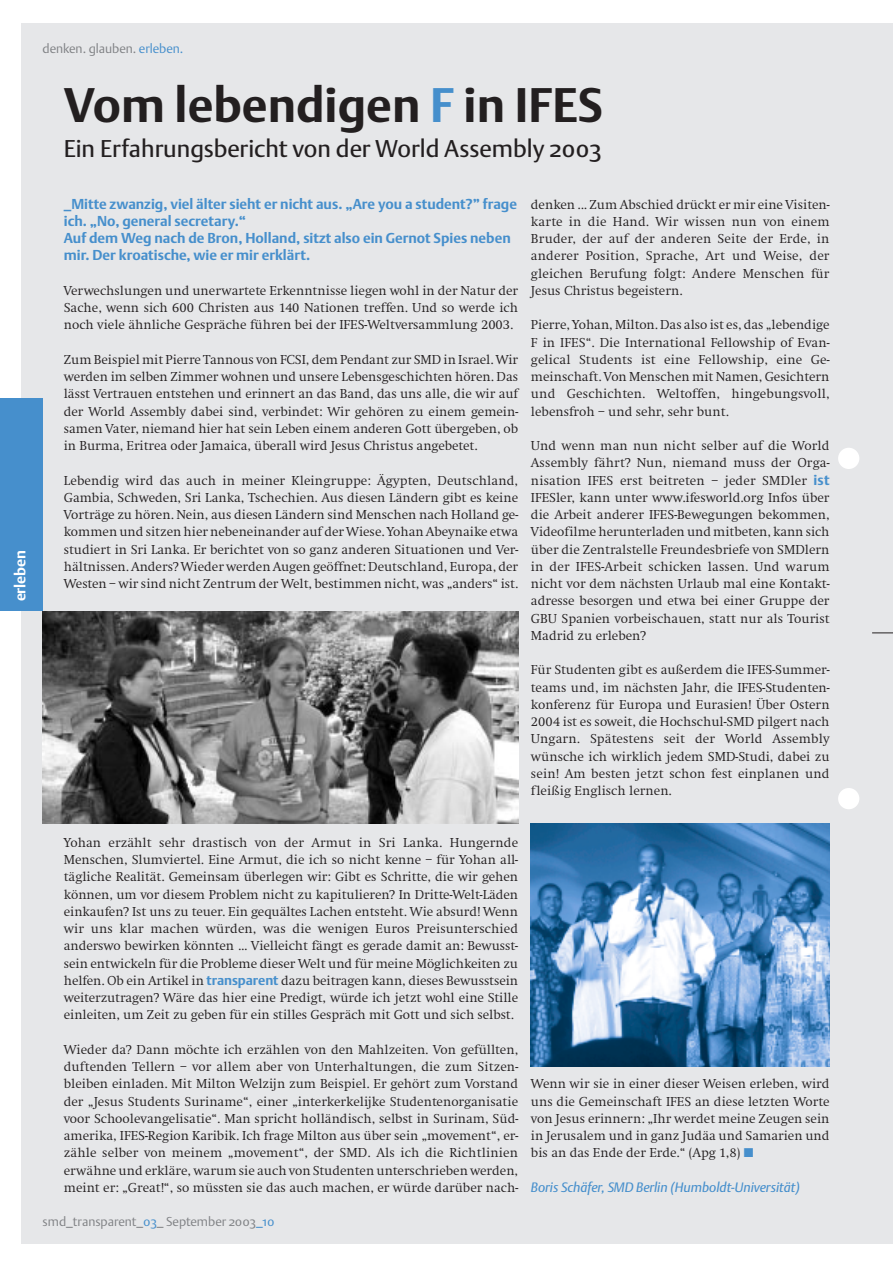
<style>
.page{position:relative;width:893px;height:1263px;background:#fff}
.page>*{position:absolute;margin:0;border:0;box-sizing:border-box;transform-origin:0 0}
.t1{font:700 48px "DTL Argo ST";color:#231f20}
.t2{font:24px "DTL Argo ST";color:#231f20}
.t3{font:700 15px "DTL Argo ST";letter-spacing:-.005em;color:#fff}
.t4{font:700 14.25px/17.2px "DTL Argo ST";color:#468fcc}
.t5{font:300 13.5px/17.2px "Swift EF";color:#231f20;text-align:justify}
.t6{font:italic 13.5px "DTL Argo ST";color:#468fcc}
.t7{font:300 12.75px "DTL Argo ST";color:#808285}
.s1{color:#468fcc}
.s2{font-family:"DTL Argo ST";font-weight:700;font-size:14.25px;color:#468fcc}
.s3{font-family:"DTL Argo ST";font-weight:700;color:#468fcc}
</style>
<div class="page">
<div style="left:21px;top:23px;width:871px;height:1221px;background:#e6e7e9"></div>
<div style="left:838px;top:788px;width:21px;height:21px;background:#fff;border-radius:50%"></div>
<div style="left:838px;top:448px;width:21px;height:21px;background:#fff;border-radius:50%"></div>
<svg style="left:872px;top:633px;width:20px;height:1px"></svg>
<div style="left:0;top:398px;width:43px;height:213px;background:#468fcc"></div>
<img style="left:531px;top:824px;width:298px;height:243px">
<img style="left:43px;top:611px;width:475px;height:213px">
<p class="t3" style="left:14px;top:601px;width:53px;rotate:-90deg">erleben</p>
<p class="t7" style="left:43px;top:43px;width:142px">denken. glauben. <span class="s1">erleben.</span></p>
<h1 class="t1" style="left:64px;top:85px;width:541px">Vom lebendigen <span class="s1">F</span> in IFES</h1>
<h2 class="t2" style="left:64px;top:138px;width:539px">Ein Erfahrungsbericht von der World Assembly 2003</h2>
<p class="t4" style="left:64px;top:196px;width:454px">_Mitte zwanzig, viel älter sieht er nicht aus. „Are you a student?” frage ich. „No, general secretary.“<br>Auf dem Weg nach de Bron, Holland, sitzt also ein Gernot Spies neben mir. Der kroatische, wie er mir erklärt.</p>
<p class="t5" style="left:64px;top:283px;width:456px">Verwechslungen und unerwartete Erkenntnisse liegen wohl in der Natur der Sache, wenn sich 600 Christen aus 140 Nationen treffen. Und so werde ich noch viele ähnliche Gespräche führen bei der IFES-Weltversammlung 2003.</p>
<p class="t5" style="left:64px;top:352px;width:456px">Zum Beispiel mit Pierre Tannous von FCSI, dem Pendant zur SMD in Israel. Wir werden im selben Zimmer wohnen und unsere Lebensgeschichten hören. Das lässt Vertrauen entstehen und erinnert an das Band, das uns alle, die wir auf der World Assembly dabei sind, verbindet: Wir gehören zu einem gemein&shy;samen Vater, niemand hier hat sein Leben einem anderen Gott übergeben, ob in Burma, Eritrea oder Jamaica, überall wird Jesus Christus angebetet.</p>
<p class="t5" style="left:64px;top:472px;width:456px">Lebendig wird das auch in meiner Kleingruppe: Ägypten, Deutschland, Gambia, Schweden, Sri Lanka, Tschechien. Aus diesen Ländern gibt es keine Vorträge zu hören. Nein, aus diesen Ländern sind Menschen nach Holland ge&shy;kommen und sitzen hier nebeneinander auf der Wiese. Yohan Abeynaike etwa studiert in Sri Lanka. Er berichtet von so ganz anderen Situationen und Ver&shy;hältnissen. Anders? Wieder werden Augen geöffnet: Deutschland, Europa, der Westen – wir sind nicht Zentrum der Welt, bestimmen nicht, was „anders“ ist.</p>
<p class="t5" style="left:531px;top:196px;width:300px">denken ... Zum Abschied drückt er mir eine Visiten&shy;karte in die Hand. Wir wissen nun von einem Bruder, der auf der anderen Seite der Erde, in anderer Position, Sprache, Art und Weise, der gleichen Berufung folgt: Andere Menschen für Jesus Christus begeistern.</p>
<p class="t5" style="left:531px;top:317px;width:300px">Pierre, Yohan, Milton. Das also ist es, das „lebendige F in IFES“. Die International Fellowship of Evan&shy;gelical Students ist eine Fellowship, eine Ge&shy;meinschaft. Von Menschen mit Namen, Gesichtern und Geschichten. Weltoffen, hingebungsvoll, lebensfroh – und sehr, sehr bunt.</p>
<p class="t5" style="left:531px;top:438px;width:300px">Und wenn man nun nicht selber auf die World Assembly fährt? Nun, niemand muss der Orga&shy;nisation IFES erst beitreten – jeder SMDler <span class="s2">ist </span>IFESler, kann unter www.ifesworld.org Infos über die Arbeit anderer IFES-Bewegungen bekommen, Videofilme herunterladen und mitbeten, kann sich über die Zentralstelle Freundesbriefe von SMDlern in der IFES-Arbeit schicken lassen. Und warum nicht vor dem nächsten Urlaub mal eine Kontakt&shy;adresse besorgen und etwa bei einer Gruppe der GBU Spanien vorbeischauen, statt nur als Tourist Madrid zu erleben?</p>
<p class="t5" style="left:531px;top:662px;width:300px">Für Studenten gibt es außerdem die IFES-Summer&shy;teams und, im nächsten Jahr, die IFES-Studenten&shy;konferenz für Europa und Eurasien! Über Ostern 2004 ist es soweit, die Hochschul-SMD pilgert nach Ungarn. Spätestens seit der World Assembly wünsche ich wirklich jedem SMD-Studi, dabei zu sein! Am besten jetzt schon fest einplanen und fleißig Englisch lernen.</p>
<p class="t5" style="left:64px;top:835px;width:456px">Yohan erzählt sehr drastisch von der Armut in Sri Lanka. Hungernde Menschen, Slumviertel. Eine Armut, die ich so nicht kenne – für Yohan all&shy;tägliche Realität. Gemeinsam überlegen wir: Gibt es Schritte, die wir gehen können, um vor diesem Problem nicht zu kapitulieren? In Dritte-Welt-Läden einkaufen? Ist uns zu teuer. Ein gequältes Lachen entsteht. Wie absurd! Wenn wir uns klar machen würden, was die wenigen Euros Preisunterschied anderswo bewirken könnten ... Vielleicht fängt es gerade damit an: Bewusst&shy;sein entwickeln für die Probleme dieser Welt und für meine Möglichkeiten zu helfen. Ob ein Artikel in <span class="s3">transparent</span> dazu beitragen kann, dieses Bewusstsein weiterzutragen? Wäre das hier eine Predigt, würde ich jetzt wohl eine Stille einleiten, um Zeit zu geben für ein stilles Gespräch mit Gott und sich selbst.</p>
<p class="t5" style="left:64px;top:1042px;width:456px">Wieder da? Dann möchte ich erzählen von den Mahlzeiten. Von gefüllten, duftenden Tellern – vor allem aber von Unterhaltungen, die zum Sitzen&shy;bleiben einladen. Mit Milton Welzijn zum Beispiel. Er gehört zum Vorstand der „Jesus Students Suriname“, einer „interkerkelijke Studentenorganisatie voor Schoolevangelisatie“. Man spricht holländisch, selbst in Surinam, Süd&shy;amerika, IFES-Region Karibik. Ich frage Milton aus über sein „movement“, er&shy;zähle selber von meinem „movement“, der SMD. Als ich die Richtlinien erwähne und erkläre, warum sie auch von Studenten unterschrieben werden, meint er: „Great!“, so müssten sie das auch machen, er würde darüber nach-</p>
<p class="t7" style="left:43px;top:1216px;width:234px">smd_transparent_<span class="s1">03</span>_ September 2003<span class="s1">_10</span></p>
<p class="t5" style="left:531px;top:1076px;width:300px">Wenn wir sie in einer dieser Weisen erleben, wird uns die Gemeinschaft IFES an diese letzten Worte von Jesus erinnern: „Ihr werdet meine Zeugen sein in Jerusalem und in ganz Judäa und Samarien und bis an das Ende der Erde.“ (Apg 1,8) <span class="s1">■</span></p>
<p class="t6" style="left:531px;top:1181px;width:270px">Boris Schäfer, SMD Berlin (Humboldt-Universität)</p>
</div>
